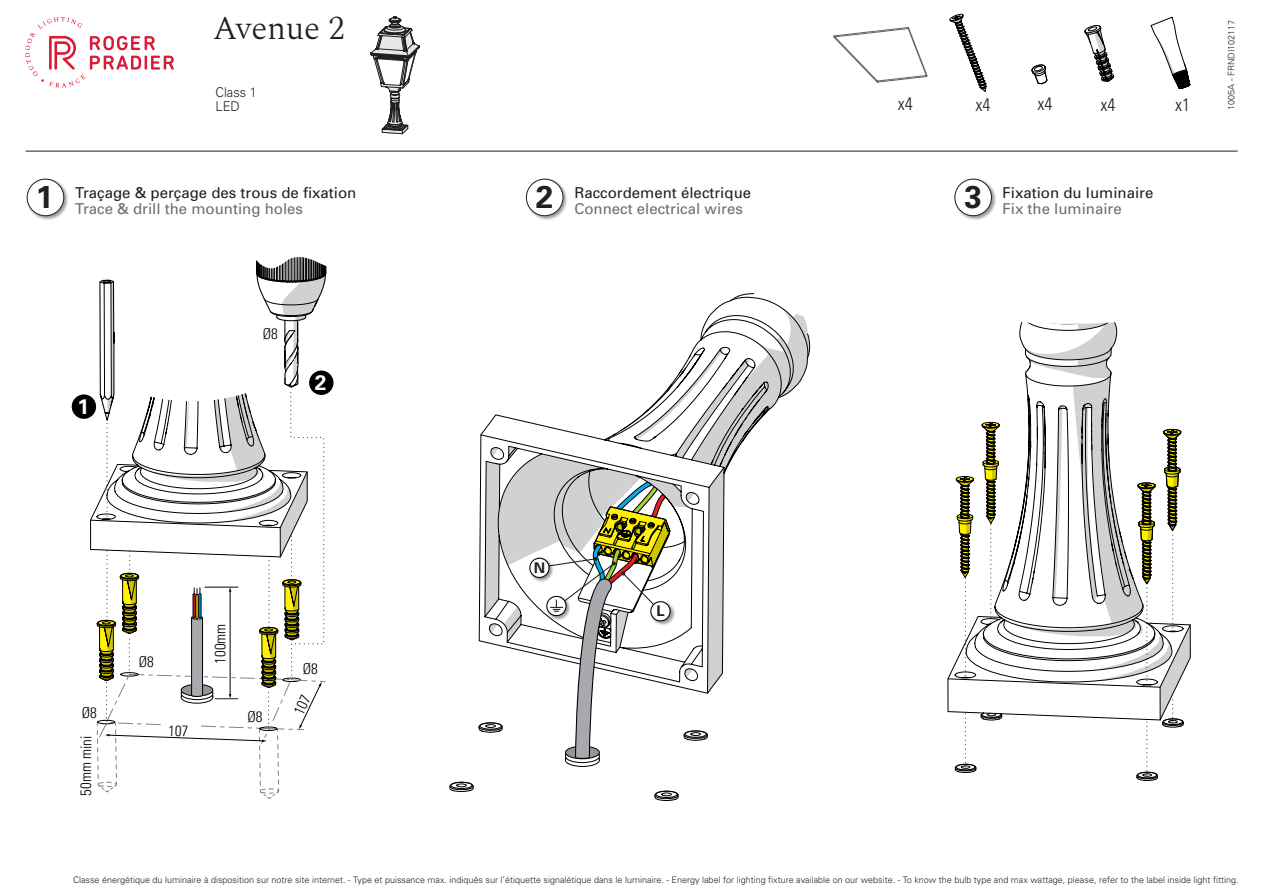
<style>
.page{position:relative;width:1263px;height:893px;background:#fff}
.page>*{position:absolute;margin:0;border:0;box-sizing:border-box;transform-origin:0 0}
.t1{font:300 33px "Spectral";color:#231f20}
.t2{font:700 31.5px "Univers LT Std";color:#231f20}
.t3{font:700 21px "Univers LT Std";color:#fff}
.t4{font:300 condensed 18px "Univers";color:#231f20}
.t5{font:15px "Univers";color:#231f20}
.t6{font:15px "Univers";color:#6c6d70}
.t7{font:300 condensed 15px "Univers";color:#000001}
.t8{font:700 14.7px "Univers LT Std";color:#231f20}
.t9{font:300 13.5px/13.5px "Univers";color:#262324;scale:.95 1}
.t10{font:300 9px "Univers";color:#231f20}
.t11{font:300 9px "Univers";color:#262324}
</style>
<div class="page">
<svg style="left:947px;top:13px;width:291px;height:707px"></svg>
<svg style="left:1015px;top:272px;width:114px;height:53px"></svg>
<svg style="left:954px;top:712px;width:48px;height:61px"></svg>
<svg style="left:956px;top:421px;width:48px;height:256px"></svg>
<svg style="left:1137px;top:428px;width:45px;height:256px"></svg>
<svg style="left:1136px;top:697px;width:48px;height:84px"></svg>
<svg style="left:25px;top:17px;width:149px;height:71px"></svg>
<hr style="left:26px;top:151px;width:1212px;height:1px;background:#231f20">
<svg style="left:1084px;top:24px;width:30px;height:58px"></svg>
<svg style="left:1150px;top:16px;width:41px;height:74px"></svg>
<svg style="left:949px;top:14px;width:38px;height:78px"></svg>
<svg style="left:480px;top:293px;width:331px;height:401px"></svg>
<svg style="left:449px;top:482px;width:259px;height:319px"></svg>
<svg style="left:371px;top:16px;width:48px;height:118px"></svg>
<svg style="left:833px;top:27px;width:95px;height:56px"></svg>
<div style="left:72px;top:394px;width:24px;height:25px;background:#000001;border-radius:50%"></div>
<div style="left:309px;top:371px;width:24px;height:24px;background:#000001;border-radius:50%"></div>
<img style="left:26px;top:178px;width:42px;height:42px">
<div style="left:27px;top:179px;width:37px;height:37px;background:#fff;border-radius:50%"></div>
<div style="left:27px;top:179px;width:37px;height:37px;border:1px solid #231f20;border-radius:50%"></div>
<img style="left:525px;top:178px;width:42px;height:42px">
<div style="left:526px;top:179px;width:37px;height:37px;background:#fff;border-radius:50%"></div>
<div style="left:526px;top:179px;width:37px;height:37px;border:1px solid #231f20;border-radius:50%"></div>
<img style="left:952px;top:177px;width:46px;height:46px">
<div style="left:955px;top:179px;width:36px;height:37px;background:#fff;border-radius:50%"></div>
<div style="left:954px;top:179px;width:38px;height:37px;border:1px solid #231f20;border-radius:50%"></div>
<svg style="left:96px;top:257px;width:231px;height:542px"></svg>
<h1 class="t1" style="left:213px;top:4px;width:133px">Avenue 2</h1>
<h3 class="t9" style="left:216px;top:85px;width:45px">Class 1<br>LED</h3>
<h3 class="t4" style="left:898px;top:93px;width:16px">x4</h3>
<h3 class="t4" style="left:975px;top:93px;width:16px">x4</h3>
<h3 class="t4" style="left:1037px;top:93px;width:16px">x4</h3>
<h3 class="t4" style="left:1100px;top:93px;width:16px">x4</h3>
<h3 class="t4" style="left:1175px;top:93px;width:16px">x1</h3>
<h2 class="t2" style="left:36px;top:178px;width:19px">1</h2>
<h3 class="t6" style="left:536px;top:200px;width:208px"><sup>2</sup> Connect electrical wires</h3>
<h3 class="t5" style="left:574px;top:184px;width:178px">Raccordement électrique</h3>
<h3 class="t6" style="left:964px;top:200px;width:159px"><sup>3</sup> Fix the luminaire</h3>
<h3 class="t5" style="left:75px;top:184px;width:283px">Traçage &amp; perçage des trous de fixation</h3>
<h3 class="t5" style="left:1002px;top:184px;width:152px">Fixation du luminaire</h3>
<h3 class="t6" style="left:75px;top:200px;width:229px">Trace &amp; drill the mounting holes</h3>
<p class="t11" style="left:1226px;top:110px;width:92px;rotate:-90deg">1005A - FRNDI102117</p>
<h3 class="t3" style="left:77px;top:394px;width:13px">1</h3>
<h3 class="t7" style="left:263px;top:325px;width:17px">Ø8</h3>
<h3 class="t3" style="left:315px;top:370px;width:13px">2</h3>
<h3 class="t7" style="left:82px;top:703px;width:17px">Ø8</h3>
<h3 class="t7" style="left:77px;top:795px;width:62px;rotate:-90deg">50mm mini</h3>
<h3 class="t7" style="left:139px;top:653px;width:17px">Ø8</h3>
<h3 class="t7" style="left:211px;top:664px;width:42px;rotate:-90deg">100mm</h3>
<h3 class="t7" style="left:248px;top:707px;width:17px">Ø8</h3>
<h3 class="t7" style="left:303px;top:659px;width:17px">Ø8</h3>
<h3 class="t8" style="left:534px;top:559px;width:13px">N</h3>
<h3 class="t8" style="left:657px;top:602px;width:10px">L</h3>
<p class="t10" style="left:73px;top:874px;width:1167px">Classe énergétique du luminaire à disposition sur notre site internet. - Type et puissance max. indiqués sur l’étiquette signalétique dans le luminaire. - Energy label for lighting fixture available on our website. - To know the bulb type and max wattage, please, refer to the label inside light fitting.</p>
</div>
